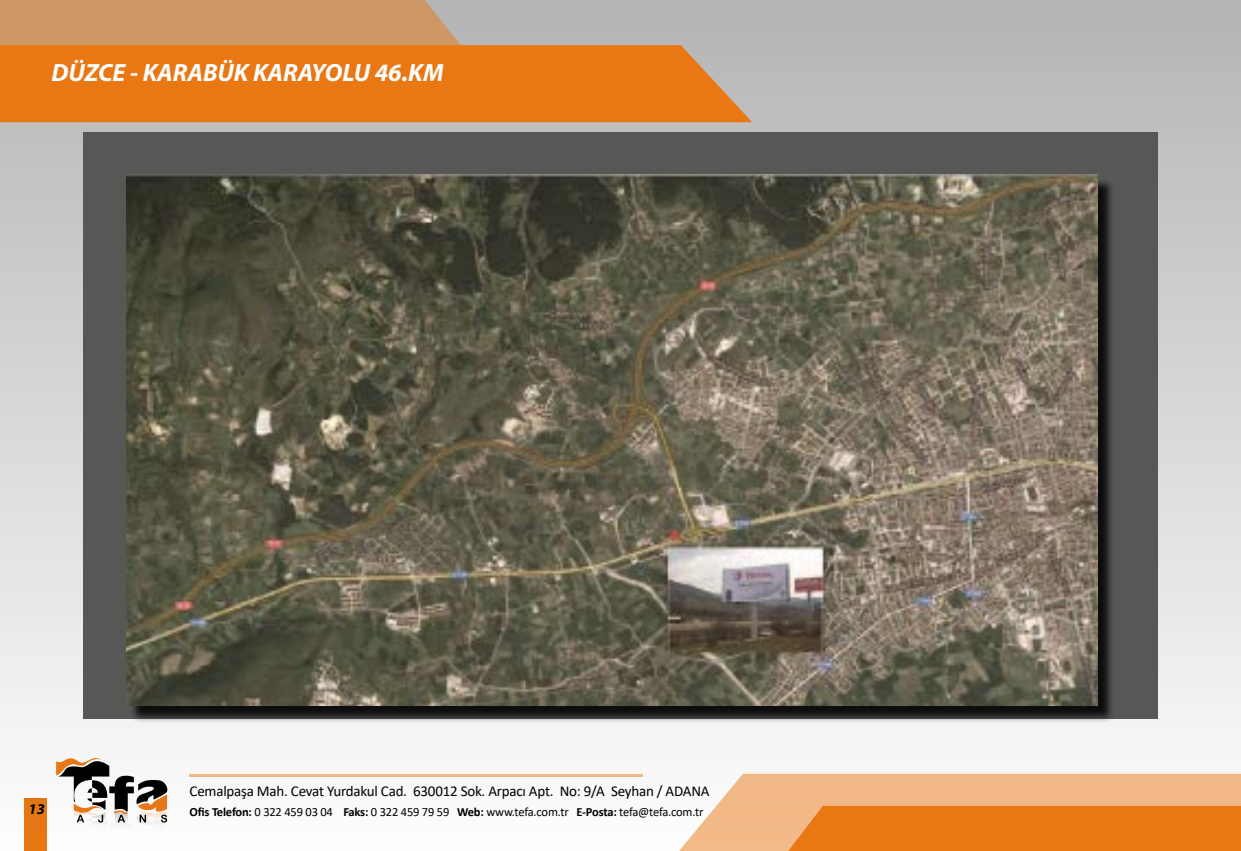
<style>
.page{position:relative;width:1241px;height:851px;background:#fff}
.page>*{position:absolute;margin:0;border:0;box-sizing:border-box;transform-origin:0 0}
.t1{font:italic 700 25px "Myriad Pro";color:#fff}
.t2{font:15px "Calibri";letter-spacing:-.015em;color:#000}
.t3{font:italic 700 15px "Myriad Pro";color:#000}
.t4{font:12.5px "Calibri";letter-spacing:-.015em;color:#000}
.s1{font-weight:700}
</style>
<div class="page">
<div style="left:0;top:0;width:1240px;height:850px;background:linear-gradient(to bottom,#b4b5b5,#fdfcfb)"></div>
<div style="left:0;top:45px;width:752px;height:77px;background:#e97814"></div>
<svg style="left:670px;top:773px;width:570px;height:77px;background:#f2c298"></svg>
<div style="left:0;top:0;width:461px;height:45px;background:#cf9765"></div>
<div style="left:83px;top:132px;width:1074px;height:586px;background:#575756"></div>
<div style="left:47px;top:808px;width:129px;height:31px;background:#fcfcfc"></div>
<svg style="left:56px;top:756px;width:113px;height:67px"></svg>
<div style="left:788px;top:805px;width:452px;height:45px;background:#e97814"></div>
<div style="left:130px;top:178px;width:984px;height:544px;background:#000;opacity:.85"></div>
<img style="left:126px;top:175px;width:970px;height:530px">
<hr style="left:189px;top:773px;width:453px;height:3px;background:#e97814">
<h1 class="t1" style="left:51px;top:56px;width:393px">DÜZCE - KARABÜK KARAYOLU 46.KM</h1>
<p class="t3" style="left:29px;top:799px;width:18px">13</p>
<p class="t2" style="left:189px;top:780px;width:521px">Cemalpaşa Mah. Cevat Yurdakul Cad. 630012 Sok. Arpacı Apt. No: 9/A Seyhan / ADANA</p>
<p class="t4" style="left:189px;top:802px;width:515px"><span class="s1">Ofis Telefon:</span> 0 322 459 03 04 <span class="s1">Faks:</span> 0 322 459 79 59 <span class="s1">Web:</span> www.tefa.com.tr <span class="s1">E-Posta:</span> tefa@tefa.com.tr</p>
</div>
